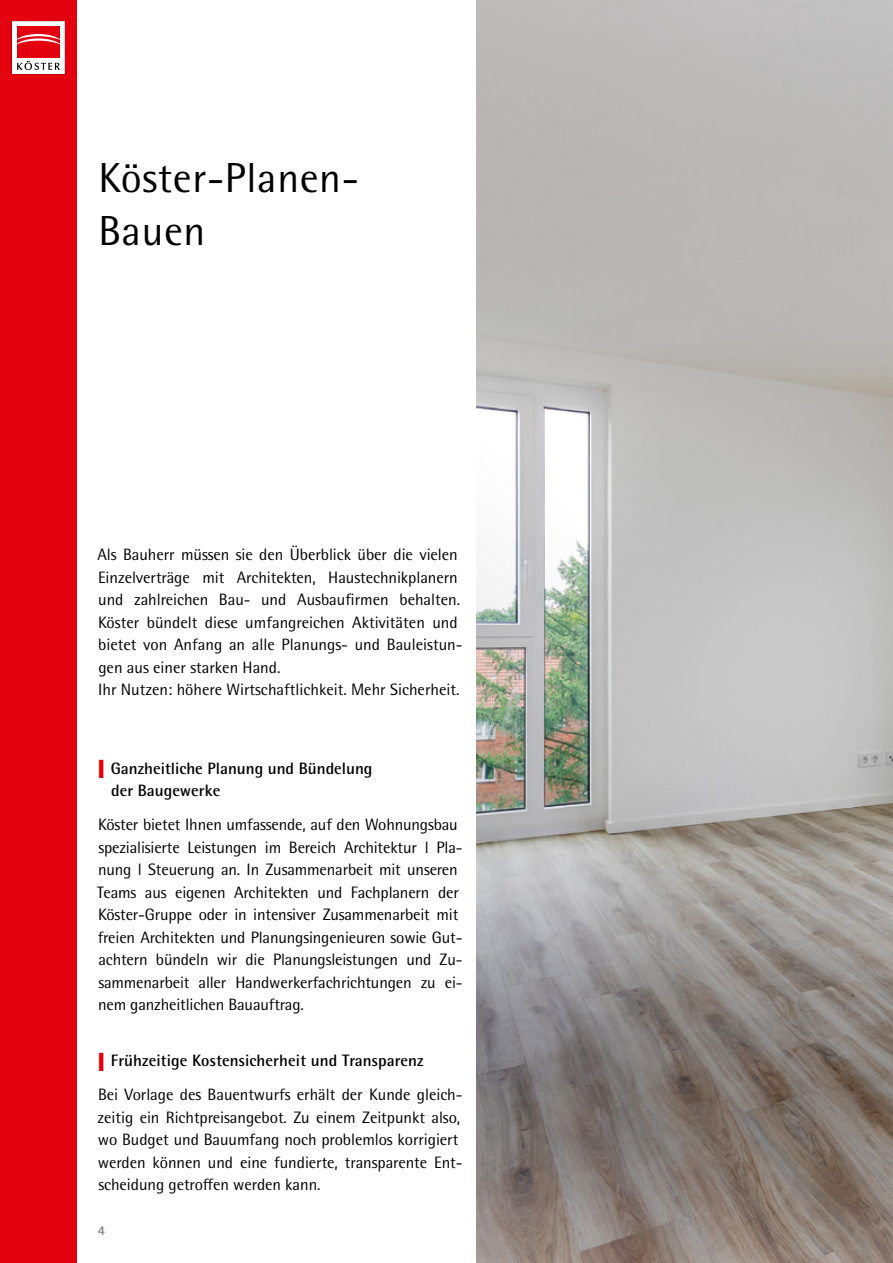
<style>
.page{position:relative;width:893px;height:1263px;background:#fff}
.page>*{position:absolute;margin:0;border:0;box-sizing:border-box;transform-origin:0 0}
.t1{font:42px/52.5px "Rotis Semi Sans Pro";letter-spacing:.015em;color:#000}
.t2{font:16.5px/22.5px "Rotis Semi Sans Pro";letter-spacing:-.005em;color:#000}
.t3{font:700 16.5px/22.5px "Rotis Semi Sans Pro";color:#000}
.t4{font:700 13.5px "Rotis Semi Sans Pro";color:#7b7b7a}
.s1{color:#e3000f}
.s2{font-weight:700}
</style>
<div class="page">
<img style="left:476px;top:0;width:417px;height:1263px">
<div style="left:0;top:0;width:77px;height:1263px;background:#e3000f"></div>
<svg style="left:12px;top:21px;width:53px;height:53px"></svg>
<h1 class="t1" style="left:98px;top:152px;width:262px">Köster-Planen-<br>Bauen</h1>
<p class="t2" style="left:98px;top:543px;width:366px">Als Bauherr müssen sie den Überblick über die vielen Einzelverträge mit Architekten, Haustechnikplanern und zahlreichen Bau- und Ausbaufirmen behalten.<br>Köster bündelt diese umfangreichen Aktivitäten und bietet von Anfang an alle Planungs- und Bauleistun&shy;gen aus einer starken Hand.<br>Ihr Nutzen: höhere Wirtschaftlichkeit. Mehr Sicherheit.</p>
<p class="t3" style="left:111px;top:757px;width:263px;text-indent:-13px"><span class="s1">❙</span> Ganzheitliche Planung und Bündelung der Baugewerke</p>
<p class="t2" style="left:97px;top:813px;width:367px">Köster bietet Ihnen umfassende, auf den Wohnungsbau spezialisierte Leistungen im Bereich Architektur l Pla&shy;nung l Steuerung an. In Zusammenarbeit mit unseren Teams aus eigenen Architekten und Fachplanern der Köster-Gruppe oder in intensiver Zusammenarbeit mit freien Architekten und Planungsingenieuren sowie Gut&shy;achtern bündeln wir die Planungsleistungen und Zu&shy;sammenarbeit aller Handwerkerfachrichtungen zu ei&shy;nem ganzheitlichen Bauauftrag.</p>
<p class="t2" style="left:98px;top:1044px;width:366px;line-height:33.8px"><span class="s1">❙</span> <span class="s2">Frühzeitige Kostensicherheit und Transparenz<br></span>Bei Vorlage des Bauentwurfs erhält der Kunde gleich-</p>
<p class="t2" style="left:98px;top:1106px;width:366px">zeitig ein Richtpreisangebot. Zu einem Zeitpunkt also, wo Budget und Bauumfang noch problemlos korrigiert werden können und eine fundierte, transparente Ent&shy;scheidung getroffen werden kann.</p>
<p class="t4" style="left:98px;top:1222px;width:9px">4</p>
</div>
